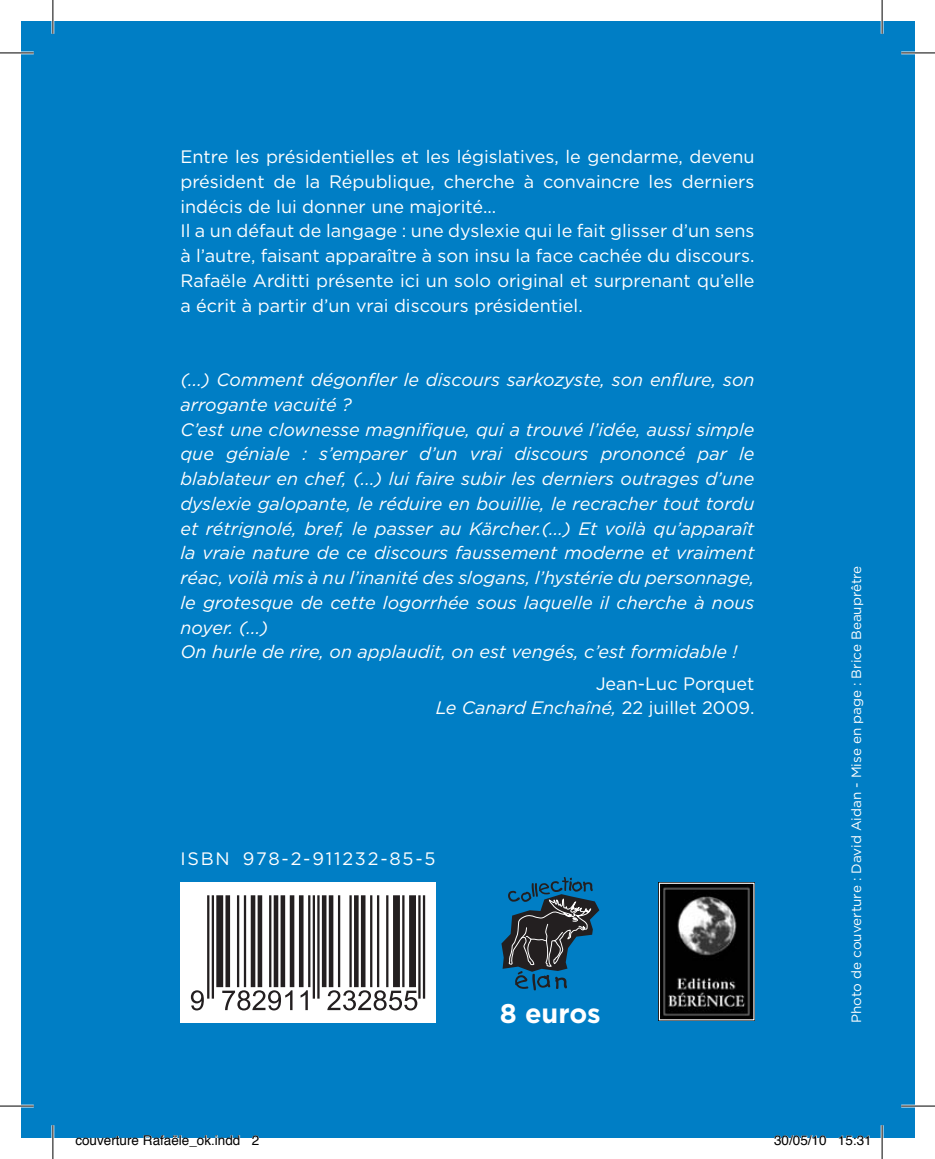
<style>
.page{position:relative;width:935px;height:1159px;background:#fff}
.page>*{position:absolute;margin:0;border:0;box-sizing:border-box;transform-origin:0 0}
.t1{font:700 27px "Gotham";color:#fff}
.t2{font:italic 18px/24.8px "Gotham";color:#fff}
.t3{font:18px/24.8px "Gotham";color:#fff}
.t4{font:18px "Gotham";letter-spacing:.1em;color:#fff}
.t5{font:13.5px "Gotham";color:#fff}
.t6{font:13.5px "Helvetica";color:#000}
.s1{font-style:italic}
</style>
<div class="page">
<div style="left:21px;top:21px;width:893px;height:1116px;background:#007ec5"></div>
<svg style="left:180px;top:882px;width:256px;height:140px;background:#f4f4f4"></svg>
<hr style="left:423px;top:895px;width:2px;height:103px;background:#231f20">
<hr style="left:418px;top:895px;width:3px;height:103px;background:#231f20">
<hr style="left:414px;top:895px;width:2px;height:91px;background:#231f20">
<hr style="left:411px;top:895px;width:3px;height:91px;background:#231f20">
<hr style="left:409px;top:895px;width:2px;height:91px;background:#231f20">
<hr style="left:402px;top:895px;width:2px;height:91px;background:#231f20">
<hr style="left:398px;top:895px;width:2px;height:91px;background:#231f20">
<hr style="left:395px;top:895px;width:3px;height:91px;background:#231f20">
<hr style="left:393px;top:895px;width:2px;height:91px;background:#231f20">
<hr style="left:386px;top:895px;width:2px;height:91px;background:#231f20">
<hr style="left:377px;top:895px;width:2px;height:91px;background:#231f20">
<hr style="left:370px;top:895px;width:2px;height:91px;background:#231f20">
<hr style="left:363px;top:895px;width:2px;height:91px;background:#231f20">
<hr style="left:361px;top:895px;width:2px;height:91px;background:#231f20">
<hr style="left:356px;top:895px;width:3px;height:91px;background:#231f20">
<hr style="left:354px;top:895px;width:2px;height:91px;background:#231f20">
<hr style="left:349px;top:895px;width:3px;height:91px;background:#231f20">
<hr style="left:338px;top:895px;width:2px;height:91px;background:#231f20">
<hr style="left:331px;top:895px;width:2px;height:91px;background:#231f20">
<hr style="left:329px;top:895px;width:2px;height:91px;background:#231f20">
<hr style="left:324px;top:895px;width:2px;height:91px;background:#231f20">
<hr style="left:322px;top:895px;width:2px;height:91px;background:#231f20">
<hr style="left:317px;top:895px;width:3px;height:103px;background:#231f20">
<hr style="left:313px;top:895px;width:2px;height:103px;background:#231f20">
<hr style="left:308px;top:895px;width:2px;height:91px;background:#231f20">
<hr style="left:301px;top:895px;width:3px;height:91px;background:#231f20">
<hr style="left:299px;top:895px;width:2px;height:91px;background:#231f20">
<hr style="left:292px;top:895px;width:2px;height:91px;background:#231f20">
<hr style="left:290px;top:895px;width:2px;height:91px;background:#231f20">
<hr style="left:283px;top:895px;width:2px;height:91px;background:#231f20">
<hr style="left:281px;top:895px;width:2px;height:91px;background:#231f20">
<hr style="left:276px;top:895px;width:2px;height:91px;background:#231f20">
<hr style="left:274px;top:895px;width:2px;height:91px;background:#231f20">
<hr style="left:269px;top:895px;width:2px;height:91px;background:#231f20">
<hr style="left:260px;top:895px;width:2px;height:91px;background:#231f20">
<hr style="left:258px;top:895px;width:2px;height:91px;background:#231f20">
<hr style="left:253px;top:895px;width:2px;height:91px;background:#231f20">
<hr style="left:251px;top:895px;width:2px;height:91px;background:#231f20">
<hr style="left:244px;top:895px;width:2px;height:91px;background:#231f20">
<hr style="left:237px;top:895px;width:2px;height:91px;background:#231f20">
<hr style="left:228px;top:895px;width:2px;height:91px;background:#231f20">
<hr style="left:225px;top:895px;width:3px;height:91px;background:#231f20">
<hr style="left:221px;top:895px;width:2px;height:91px;background:#231f20">
<hr style="left:219px;top:895px;width:2px;height:91px;background:#231f20">
<hr style="left:216px;top:895px;width:3px;height:91px;background:#231f20">
<hr style="left:212px;top:895px;width:2px;height:103px;background:#231f20">
<hr style="left:207px;top:895px;width:2px;height:103px;background:#231f20">
<svg style="left:191px;top:990px;width:13px;height:20px"></svg>
<svg style="left:222px;top:990px;width:70px;height:20px"></svg>
<svg style="left:301px;top:990px;width:7px;height:19px"></svg>
<svg style="left:327px;top:990px;width:90px;height:20px;background:#b2b0b0"></svg>
<svg style="left:501px;top:877px;width:98px;height:113px"></svg>
<img style="left:661px;top:884px;width:91px;height:134px">
<div style="left:659px;top:882px;width:95px;height:138px;border:1px solid #fff"></div>
<hr style="left:0;top:51px;width:34px;height:3px;background:#fff">
<hr style="left:901px;top:51px;width:34px;height:3px;background:#fff">
<hr style="left:0;top:1104px;width:34px;height:3px;background:#fff">
<hr style="left:901px;top:1104px;width:34px;height:3px;background:#fff">
<hr style="left:51px;top:0;width:3px;height:34px;background:#fff">
<hr style="left:51px;top:1124px;width:3px;height:34px;background:#fff">
<hr style="left:881px;top:0;width:2px;height:34px;background:#fff">
<hr style="left:881px;top:1124px;width:2px;height:34px;background:#fff">
<hr style="left:0;top:53px;width:34px;height:1px;background:#000">
<hr style="left:901px;top:53px;width:34px;height:1px;background:#000">
<hr style="left:0;top:1105px;width:34px;height:1px;background:#000">
<hr style="left:901px;top:1105px;width:34px;height:1px;background:#000">
<hr style="left:53px;top:0;width:1px;height:34px;background:#000">
<hr style="left:53px;top:1124px;width:1px;height:34px;background:#000">
<hr style="left:882px;top:0;width:1px;height:34px;background:#000">
<hr style="left:882px;top:1124px;width:1px;height:34px;background:#000">
<svg style="left:75px;top:1135px;width:165px;height:3px"></svg>
<svg style="left:251px;top:1135px;width:9px;height:3px"></svg>
<svg style="left:773px;top:1135px;width:54px;height:3px"></svg>
<svg style="left:838px;top:1135px;width:32px;height:3px"></svg>
<p class="t3" style="left:180px;top:144px;width:576px">Entre les présidentielles et les législatives, le gendarme, devenu président de la République, cherche à convaincre les derniers indécis de lui donner une majorité...<br>Il a un défaut de langage : une dyslexie qui le fait glisser d’un sens à l’autre, faisant apparaître à son insu la face cachée du discours.<br>Rafaële Arditti présente ici un solo original et surprenant qu’elle a écrit à partir d’un vrai discours présidentiel.</p>
<p class="t2" style="left:180px;top:367px;width:576px">(...) Comment dégonfler le discours sarkozyste, son enflure, son arrogante vacuité ?<br>C’est une clownesse magnifique, qui a trouvé l’idée, aussi simple que géniale : s’emparer d’un vrai discours prononcé par le blablateur en chef, (...) lui faire subir les derniers outrages d’une dyslexie galopante, le réduire en bouillie, le recracher tout tordu et rétrignolé, bref, le passer au Kärcher.(...) Et voilà qu’apparaît la vraie nature de ce discours faussement moderne et vraiment réac, voilà mis à nu l’inanité des slogans, l’hystérie du personnage, le grotesque de cette logorrhée sous laquelle il cherche à nous noyer. (...)<br>On hurle de rire, on applaudit, on est vengés, c’est formidable !</p>
<p class="t3" style="left:436px;top:670px;width:320px;text-align:right">Jean-Luc Porquet<br><span class="s1">Le Canard Enchaîné,</span> 22 juillet 2009.</p>
<p class="t4" style="left:180px;top:847px;width:257px">ISBN 978-2-911232-85-5</p>
<h1 class="t1" style="left:500px;top:995px;width:102px">8 euros</h1>
<p class="t5" style="left:848px;top:1022px;width:459px;rotate:-90deg">Photo de couverture : David Aidan - Mise en page : Brice Beauprêtre</p>
<p class="t6" style="left:75px;top:1129px;width:185px">couverture Rafaële_ok.indd 2</p>
<p class="t6" style="left:774px;top:1129px;width:99px">30/05/10 15:31</p>
</div>
